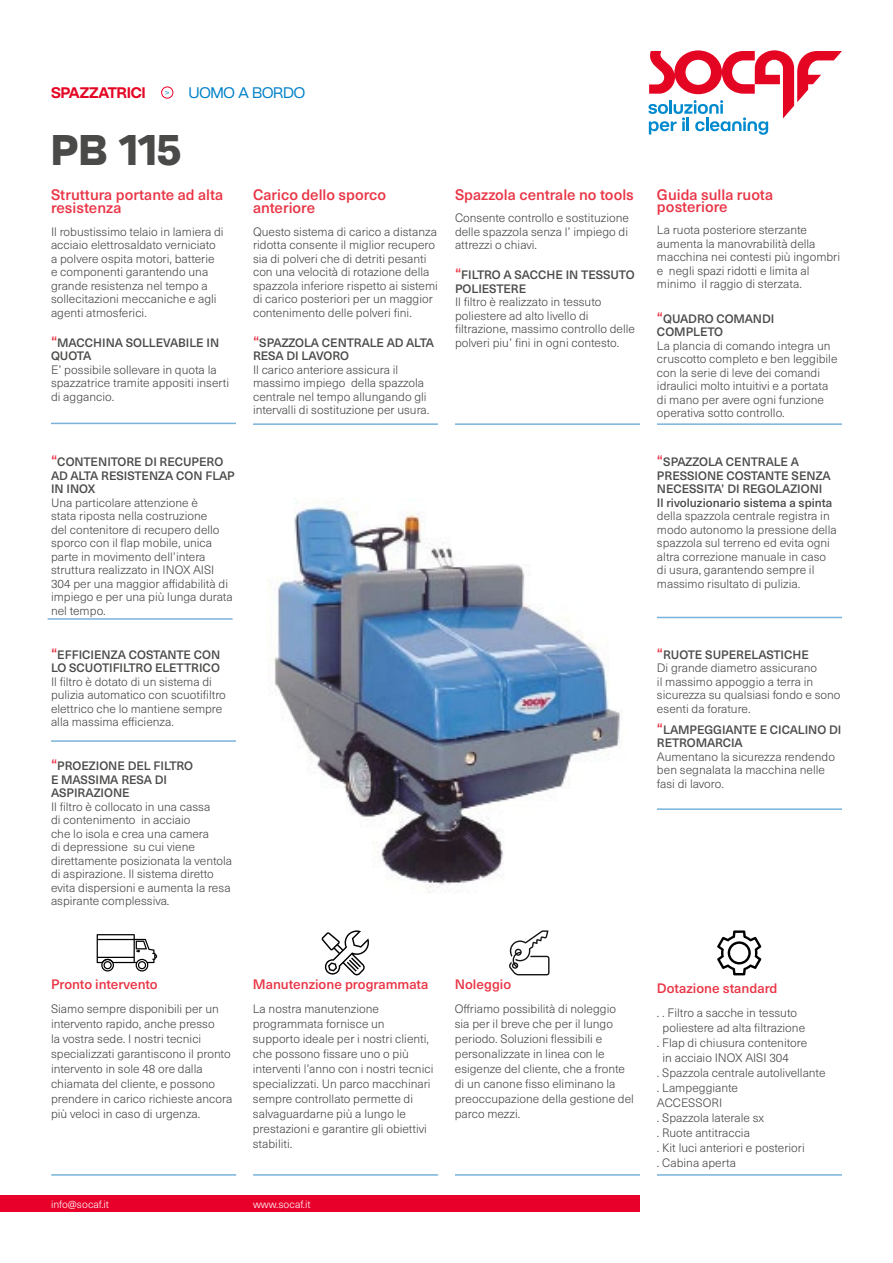
<style>
.page{position:relative;width:893px;height:1263px;background:#fff}
.page>*{position:absolute;margin:0;border:0;box-sizing:border-box;transform-origin:0 0}
.t1{font:700 42px "BC Novatica CYR";color:#4a4a49}
.t2{font:500 15px/13.5px "Neue Haas Unica W1 G";color:#e93445}
.t3{font:600 15px "BC Novatica CYR";color:#e40523}
.t4{font:15px "BC Novatica CYR";color:#0081c9}
.t5{font:500 13.5px "Neue Haas Unica W1 G";color:#e93445}
.t6{font:300 12px/13.5px "Neue Haas Unica W1 G";color:#4a4a49}
.t7{font:500 12px/13.5px "Neue Haas Unica W1 G";color:#4a4a49}
.t8{font:300 10.5px "Neue Haas Unica W1 G";color:#fff}
.s1{font-weight:300;font-size:9px}
.s2{font-size:15px;color:#e93445}
.s3{font-weight:500;font-size:15px;color:#e93445}
.s4{font-weight:500}
</style>
<div class="page">
<svg style="left:648px;top:50px;width:194px;height:85px"></svg>
<div style="left:161px;top:87px;width:12px;height:11px;border:1px solid #e8002a;border-radius:50%"></div>
<div style="left:0;top:1195px;width:640px;height:17px;background:#e8002a"></div>
<img style="left:267px;top:498px;width:353px;height:395px">
<hr style="left:51px;top:1174px;width:185px;height:2px;background:#79b3db">
<hr style="left:253px;top:1174px;width:185px;height:2px;background:#79b3db">
<hr style="left:455px;top:1174px;width:185px;height:2px;background:#79b3db">
<hr style="left:657px;top:1174px;width:185px;height:2px;background:#79b3db">
<hr style="left:51px;top:423px;width:185px;height:1px;background:#79b3db">
<hr style="left:253px;top:423px;width:185px;height:2px;background:#79b3db">
<hr style="left:455px;top:423px;width:185px;height:2px;background:#79b3db">
<hr style="left:657px;top:423px;width:185px;height:2px;background:#79b3db">
<svg style="left:97px;top:934px;width:60px;height:37px"></svg>
<svg style="left:322px;top:930px;width:47px;height:45px"></svg>
<svg style="left:509px;top:930px;width:40px;height:45px"></svg>
<svg style="left:717px;top:930px;width:44px;height:45px"></svg>
<hr style="left:657px;top:617px;width:185px;height:1px;background:#79b3db">
<hr style="left:48px;top:618px;width:185px;height:2px;background:#79b3db">
<hr style="left:51px;top:740px;width:185px;height:2px;background:#79b3db">
<hr style="left:657px;top:808px;width:185px;height:2px;background:#79b3db">
<p class="t3" style="left:51px;top:83px;width:96px">SPAZZATRICI</p>
<p class="t4" style="left:165px;top:83px;width:142px"><span class="s1">&gt;</span> UOMO A BORDO</p>
<h1 class="t1" style="left:51px;top:123px;width:132px">PB 115</h1>
<p class="t2" style="left:51px;top:187px;width:174px">Struttura portante ad alta resistenza</p>
<p class="t6" style="left:51px;top:224px;width:174px">Il robustissimo telaio in lamiera di acciaio elettrosaldato verniciato a polvere ospita motori, batterie e componenti garantendo una grande resistenza nel tempo a sollecitazioni meccaniche e agli agenti atmosferici.</p>
<p class="t7" style="left:51px;top:335px;width:170px"><span class="s2">“</span>MACCHINA SOLLEVABILE IN<br>QUOTA</p>
<p class="t6" style="left:51px;top:362px;width:180px">E’ possibile sollevare in quota la spazzatrice tramite appositi inserti di aggancio.</p>
<p class="t7" style="left:51px;top:454px;width:185px"><span class="s2">“</span>CONTENITORE DI RECUPERO<br>AD ALTA RESISTENZA CON FLAP<br>IN INOX</p>
<p class="t6" style="left:51px;top:495px;width:183px">Una particolare attenzione è<br>stata riposta nella costruzione<br>del contenitore di recupero dello sporco con il flap mobile, unica parte in movimento dell’intera struttura realizzato in INOX AISI<br>304 per una maggior affidabilità di impiego e per una più lunga durata nel tempo.</p>
<p class="t7" style="left:51px;top:647px;width:171px"><span class="s2">“</span>EFFICIENZA COSTANTE CON<br>LO SCUOTIFILTRO ELETTRICO</p>
<p class="t6" style="left:51px;top:674px;width:176px">Il filtro è dotato di un sistema di pulizia automatico con scuotifiltro elettrico che lo mantiene sempre alla massima efficienza.</p>
<p class="t7" style="left:51px;top:758px;width:144px"><span class="s2">“</span>PROEZIONE DEL FILTRO<br>E MASSIMA RESA DI<br>ASPIRAZIONE</p>
<p class="t6" style="left:51px;top:799px;width:183px">Il filtro è collocato in una cassa<br>di contenimento in acciaio<br>che lo isola e crea una camera<br>di depressione su cui viene direttamente posizionata la ventola di aspirazione. Il sistema diretto evita dispersioni e aumenta la resa aspirante complessiva.</p>
<p class="t2" style="left:253px;top:187px;width:135px">Carico dello sporco anteriore</p>
<p class="t6" style="left:253px;top:224px;width:186px">Questo sistema di carico a distanza ridotta consente il miglior recupero sia di polveri che di detriti pesanti con una velocità di rotazione della spazzola inferiore rispetto ai sistemi di carico posteriori per un maggior contenimento delle polveri fini.</p>
<p class="t7" style="left:253px;top:335px;width:183px"><span class="s2">“</span>SPAZZOLA CENTRALE AD ALTA<br>RESA DI LAVORO</p>
<p class="t6" style="left:253px;top:362px;width:178px">Il carico anteriore assicura il massimo impiego della spazzola centrale nel tempo allungando gli intervalli di sostituzione per usura.</p>
<p class="t2" style="left:455px;top:187px;width:180px">Spazzola centrale no tools</p>
<p class="t6" style="left:455px;top:211px;width:176px;text-align:justify">Consente controllo e sostituzione delle spazzola senza l’ impiego di attrezzi o chiavi.</p>
<p class="t7" style="left:455px;top:268px;width:181px"><span class="s2">“</span>FILTRO A SACCHE IN TESSUTO<br>POLIESTERE</p>
<p class="t6" style="left:455px;top:295px;width:182px">Il filtro è realizzato in tessuto poliestere ad alto livello di filtrazione, massimo controllo delle polveri piu’ fini in ogni contesto.</p>
<p class="t2" style="left:657px;top:188px;width:118px;line-height:12px">Guida sulla ruota posteriore</p>
<p class="t6" style="left:657px;top:223px;width:185px">La ruota posteriore sterzante aumenta la manovrabilità della macchina nei contesti più ingombri e negli spazi ridotti e limita al minimo il raggio di sterzata.</p>
<p class="t7" style="left:657px;top:311px;width:119px"><span class="s2">“</span>QUADRO COMANDI<br>COMPLETO</p>
<p class="t6" style="left:657px;top:338px;width:182px">La plancia di comando integra un cruscotto completo e ben leggibile con la serie di leve dei comandi idraulici molto intuitivi e a portata di mano per avere ogni funzione operativa sotto controllo.</p>
<p class="t7" style="left:657px;top:454px;width:177px"><span class="s2">“</span>SPAZZOLA CENTRALE A<br>PRESSIONE COSTANTE SENZA<br>NECESSITA’ DI REGOLAZIONI<br>Il rivoluzionario sistema a spinta</p>
<p class="t6" style="left:657px;top:508px;width:181px">della spazzola centrale registra in modo autonomo la pressione della spazzola sul terreno ed evita ogni altra correzione manuale in caso di usura, garantendo sempre il massimo risultato di pulizia.</p>
<p class="t6" style="left:657px;top:647px;width:185px"><span class="s3">“</span><span class="s4">RUOTE SUPERELASTICHE<br></span>Di grande diametro assicurano<br>il massimo appoggio a terra in sicurezza su qualsiasi fondo e sono esenti da forature.</p>
<p class="t7" style="left:657px;top:722px;width:186px"><span class="s2">“</span>LAMPEGGIANTE E CICALINO DI<br>RETROMARCIA</p>
<p class="t6" style="left:657px;top:749px;width:179px">Aumentano la sicurezza rendendo ben segnalata la macchina nelle fasi di lavoro.</p>
<p class="t5" style="left:51px;top:974px;width:108px">Pronto intervento</p>
<p class="t6" style="left:51px;top:1001px;width:183px;line-height:15px">Siamo sempre disponibili per un intervento rapido, anche presso<br>la vostra sede. I nostri tecnici specializzati garantiscono il pronto intervento in sole 48 ore dalla chiamata del cliente, e possono prendere in carico richieste ancora più veloci in caso di urgenza.</p>
<p class="t5" style="left:253px;top:974px;width:177px">Manutenzione programmata</p>
<p class="t6" style="left:253px;top:1001px;width:182px;line-height:15px">La nostra manutenzione programmata fornisce un supporto ideale per i nostri clienti, che possono fissare uno o più interventi l’anno con i nostri tecnici specializzati. Un parco macchinari sempre controllato permette di salvaguardarne più a lungo le prestazioni e garantire gli obiettivi stabiliti.</p>
<p class="t8" style="left:51px;top:1197px;width:60px">info@socaf.it</p>
<p class="t8" style="left:253px;top:1197px;width:59px">www.socaf.it</p>
<p class="t5" style="left:455px;top:974px;width:58px">Noleggio</p>
<p class="t6" style="left:455px;top:1001px;width:181px;line-height:15px">Offriamo possibilità di noleggio<br>sia per il breve che per il lungo periodo. Soluzioni flessibili e personalizzate in linea con le esigenze del cliente, che a fronte di un canone fisso eliminano la preoccupazione della gestione del parco mezzi.</p>
<p class="t5" style="left:657px;top:978px;width:122px">Dotazione standard</p>
<p class="t6" style="left:657px;top:1005px;width:142px">. . Filtro a sacche in tessuto</p>
<p class="t6" style="left:662px;top:1020px;width:144px">poliestere ad alta filtrazione</p>
<p class="t6" style="left:657px;top:1035px;width:152px">. Flap di chiusura contenitore</p>
<p class="t6" style="left:662px;top:1050px;width:128px">in acciaio INOX AISI 304</p>
<p class="t6" style="left:657px;top:1065px;width:170px">. Spazzola centrale autolivellante</p>
<p class="t6" style="left:657px;top:1080px;width:83px">. Lampeggiante</p>
<p class="t6" style="left:657px;top:1095px;width:67px">ACCESSORI</p>
<p class="t6" style="left:657px;top:1110px;width:109px">. Spazzola laterale sx</p>
<p class="t6" style="left:657px;top:1125px;width:95px">. Ruote antitraccia</p>
<p class="t6" style="left:657px;top:1140px;width:149px">. Kit luci anteriori e posteriori</p>
<p class="t6" style="left:657px;top:1155px;width:80px">. Cabina aperta</p>
</div>
